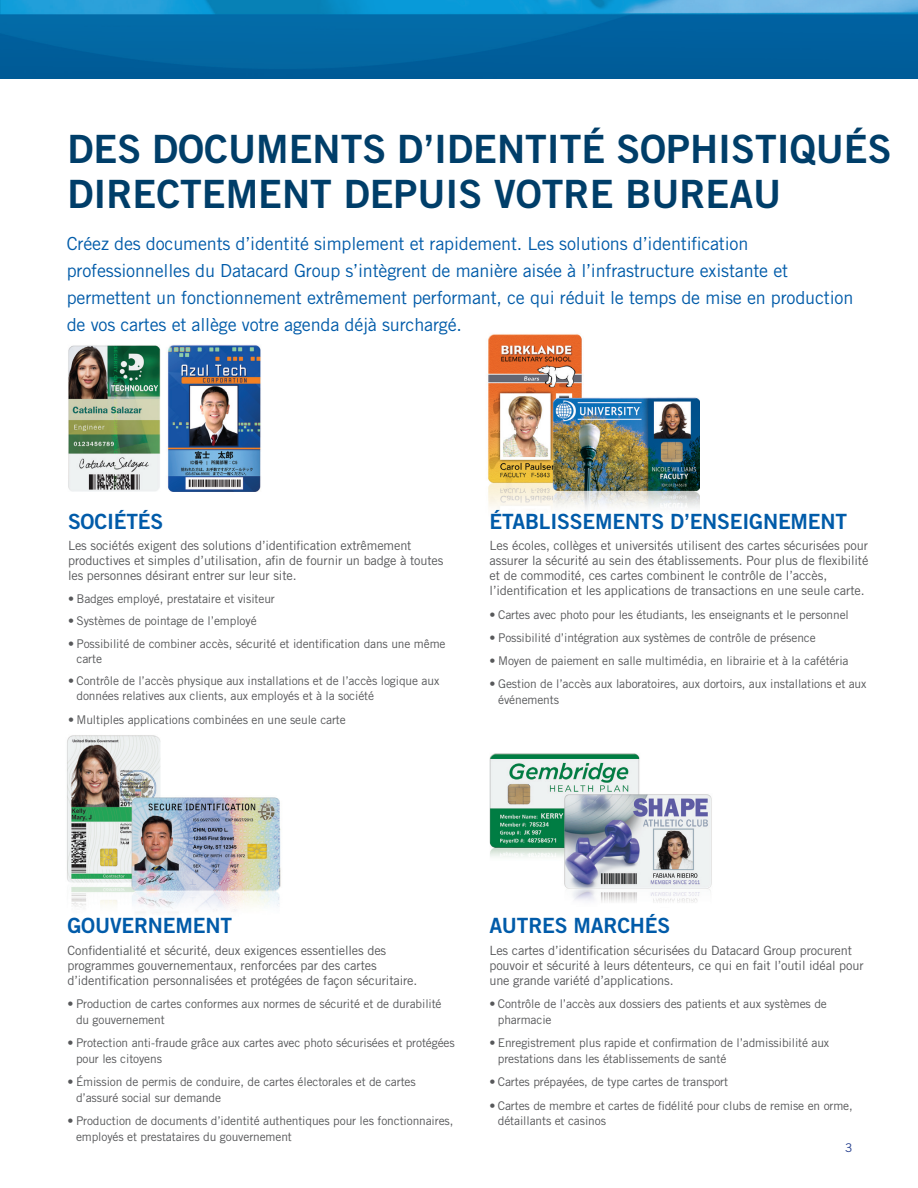
<style>
.page{position:relative;width:918px;height:1188px;background:#fff}
.page>*{position:absolute;margin:0;border:0;box-sizing:border-box;transform-origin:0 0}
.t1{font:39px "Trade Gothic LT Std Bd 2";color:#003e69}
.t2{font:21px "Trade Gothic LT Std Bd 2";letter-spacing:-.01em;color:#015ba9}
.t3{font:18px/27px "Trade Gothic LT Std";letter-spacing:-.01em;color:#015ba9}
.t4{font:12.75px/15px "Trade Gothic LT Std";letter-spacing:-.01em;color:#57585a}
.t5{font:12px/15.8px "Trade Gothic LT Std";letter-spacing:-.01em;color:#57585a}
.t6{font:12px "Trade Gothic LT Std";color:#253f8e}
</style>
<div class="page">
<img style="left:67px;top:735px;width:214px;height:178px">
<img style="left:488px;top:334px;width:212px;height:175px">
<img style="left:68px;top:345px;width:193px;height:147px">
<img style="left:489px;top:753px;width:223px;height:150px">
<img style="left:0;top:0;width:918px;height:79px">
<h1 class="t1" style="left:68px;top:125px;width:24px">DES</h1>
<h1 class="t1" style="left:152px;top:125px;width:161px">DOCUMENTS</h1>
<h1 class="t1" style="left:397px;top:125px;width:98px">D’I DENTIT</h1>
<h1 class="t1" style="left:582px;top:125px;width:106px">É SOPHISTI</h1>
<h1 class="t1" style="left:790px;top:125px;width:97px">QUÉS</h1>
<h1 class="t1" style="left:68px;top:170px;width:215px">DI RECTEMENT</h1>
<h1 class="t1" style="left:344px;top:170px;width:439px">DEPUIS VOTRE BUREAU</h1>
<p class="t3" style="left:67px;top:229px;width:788px">Créez des documents d’identité simplement et rapidement. Les solutions d’identification professionnelles du Datacard Group s’intègrent de manière aisée à l’infrastructure existante et permettent un fonctionnement extrêmement performant, ce qui réduit le temps de mise en production de vos cartes et allège votre agenda déjà surchargé.</p>
<h2 class="t2" style="left:68px;top:508px;width:97px">SOCIÉTÉS</h2>
<p class="t4" style="left:68px;top:538px;width:377px">Les sociétés exigent des solutions d’identification extrêmement productives et simples d’utilisation, afin de fournir un badge à toutes les personnes désirant entrer sur leur site.</p>
<p class="t5" style="left:68px;top:590px;width:208px">• Badges employé, prestataire et visiteur</p>
<p class="t5" style="left:68px;top:613px;width:190px">• Systèmes de pointage de l’employé</p>
<p class="t5" style="left:77px;top:636px;width:371px;line-height:15px;text-indent:-9px">• Possibilité de combiner accès, sécurité et identification dans une même carte</p>
<p class="t5" style="left:77px;top:673px;width:364px;line-height:15px;text-indent:-9px">• Contrôle de l’accès physique aux installations et de l’accès logique aux données relatives aux clients, aux employés et à la société</p>
<p class="t5" style="left:68px;top:712px;width:279px">• M ultiples applications combinées en une seule carte</p>
<h2 class="t2" style="left:490px;top:508px;width:359px">ÉTABLISSEM ENTS D’ENSEIGNEM ENT</h2>
<p class="t4" style="left:490px;top:538px;width:380px">Les écoles, collèges et universités utilisent des cartes sécurisées pour assurer la sécurité au sein des établissements. Pour plus de flexibilité et de commodité, ces cartes combinent le contrôle de l’accès, l’identification et les applications de transactions en une seule carte.</p>
<p class="t5" style="left:490px;top:606px;width:361px">• Cartes avec photo pour les étudiants, les enseignants et le personnel</p>
<p class="t5" style="left:490px;top:629px;width:328px">• Possibilité d’intégration aux systèmes de contrôle de présence</p>
<p class="t5" style="left:490px;top:653px;width:360px">• Moyen de paiement en salle multimédia, en librairie et à la cafétéria</p>
<p class="t5" style="left:498px;top:676px;width:370px;text-indent:-9px">• Gestion de l’accès aux laboratoires, aux dortoirs, aux installations et aux événements</p>
<h2 class="t2" style="left:68px;top:913px;width:166px">GOUVERNEM ENT</h2>
<p class="t4" style="left:68px;top:943px;width:351px">Confidentialité et sécurité, deux exigences essentielles des programmes gouvernementaux, renforcées par des cartes d’identification personnalisées et protégées de façon sécuritaire.</p>
<p class="t5" style="left:76px;top:996px;width:367px;text-indent:-9px">• Production de cartes conformes aux normes de sécurité et de durabilité du gouvernement</p>
<p class="t5" style="left:76px;top:1035px;width:380px;text-indent:-9px">• Protection anti-fraude grâce aux cartes avec photo sécurisées et protégées pour les citoyens</p>
<p class="t5" style="left:76px;top:1074px;width:341px;text-indent:-9px">• Émission de permis de conduire, de cartes électorales et de cartes d’assuré social sur demande</p>
<p class="t5" style="left:76px;top:1113px;width:379px;text-indent:-9px">• Production de documents d’identité authentiques pour les fonctionnaires, employés et prestataires du gouvernement</p>
<h2 class="t2" style="left:489px;top:913px;width:99px">AUTRES MARC</h2>
<h2 class="t2" style="left:630px;top:913px;width:42px">HÉS</h2>
<p class="t4" style="left:489px;top:943px;width:376px">Les cartes d’identification sécurisées du Datacard Group procurent pouvoir et sécurité à leurs détenteurs, ce qui en fait l’outil idéal pour une grande variété d’applications.</p>
<p class="t5" style="left:498px;top:996px;width:331px;text-indent:-9px">• Contrôle de l’accès aux dossiers des patients et aux systèmes de pharmacie</p>
<p class="t5" style="left:498px;top:1035px;width:333px;text-indent:-9px">• Enregistrement plus rapide et confirmation de l’admissibilité aux prestations dans les établissements de santé</p>
<p class="t5" style="left:489px;top:1074px;width:240px">• Cartes prépayées, de type cartes de transport</p>
<p class="t5" style="left:498px;top:1097px;width:356px;text-indent:-9px">• Cartes de membre et cartes de fidélité pour clubs de remise en orme, détaillants et casinos</p>
<p class="t6" style="left:845px;top:1141px;width:9px">3</p>
</div>
